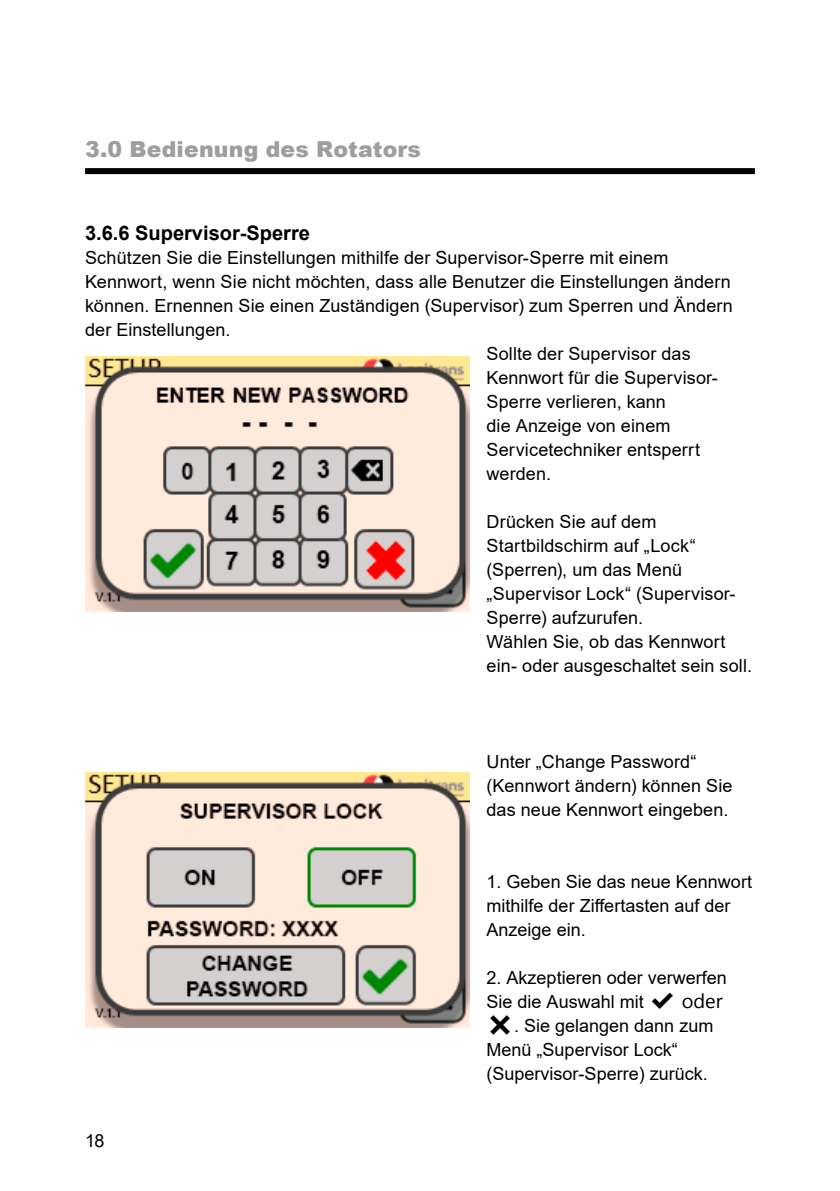
<style>
.page{position:relative;width:840px;height:1191px;background:#fff}
.page>*{position:absolute;margin:0;border:0;box-sizing:border-box;transform-origin:0 0}
.t1{font:900 22px "Arial";letter-spacing:.005em;color:#9c9e9f}
.t2{font:700 20px "Arial";color:#000}
.t3{font:18px/24px "Arial";letter-spacing:.005em;color:#000}
</style>
<div class="page">
<img style="left:85px;top:356px;width:384px;height:255px">
<img style="left:85px;top:772px;width:384px;height:255px">
<div style="left:85px;top:168px;width:669px;height:6px;background:#000"></div>
<p class="t1" style="left:85px;top:135px;width:337px">3.0 Bedienung des Rotators</p>
<p class="t2" style="left:85px;top:219px;width:226px">3.6.6 Supervisor-Sperre</p>
<p class="t3" style="left:85px;top:246px;width:584px">Schützen Sie die Einstellungen mithilfe der Supervisor-Sperre mit einem</p>
<p class="t3" style="left:85px;top:270px;width:646px">Kennwort, wenn Sie nicht möchten, dass alle Benutzer die Einstellungen ändern</p>
<p class="t3" style="left:85px;top:294px;width:649px">können. Ernennen Sie einen Zuständigen (Supervisor) zum Sperren und Ändern</p>
<p class="t3" style="left:85px;top:318px;width:147px">der Einstellungen.</p>
<p class="t3" style="left:486px;top:342px;width:205px">Sollte der Supervisor das</p>
<p class="t3" style="left:486px;top:366px;width:232px">Kennwort für die Supervisor-</p>
<p class="t3" style="left:486px;top:390px;width:181px">Sperre verlieren, kann</p>
<p class="t3" style="left:486px;top:414px;width:185px">die Anzeige von einem</p>
<p class="t3" style="left:486px;top:438px;width:215px">Servicetechniker entsperrt</p>
<p class="t3" style="left:486px;top:462px;width:66px">werden.</p>
<p class="t3" style="left:486px;top:510px;width:267px">Drücken Sie auf dem<br>Startbildschirm auf „Lock“ (Sperren), um das Menü „Supervisor Lock“ (Supervisor-<br>Sperre) aufzurufen.<br>Wählen Sie, ob das Kennwort ein- oder ausgeschaltet sein soll.</p>
<p class="t3" style="left:486px;top:750px;width:247px">Unter „Change Password“ (Kennwort ändern) können Sie das neue Kennwort eingeben.</p>
<p class="t3" style="left:85px;top:1129px;width:21px">18</p>
<p class="t3" style="left:486px;top:870px;width:267px">1. Geben Sie das neue Kennwort mithilfe der Ziffertasten auf der<br>Anzeige ein.</p>
<p class="t3" style="left:486px;top:966px;width:242px">2. Akzeptieren oder verwerfen<br>Sie die Auswahl mit ✔ □ ✖. Sie gelangen dann zum<br>Menü „Supervisor Lock“ (Supervisor-Sperre) zurück.</p>
</div>
